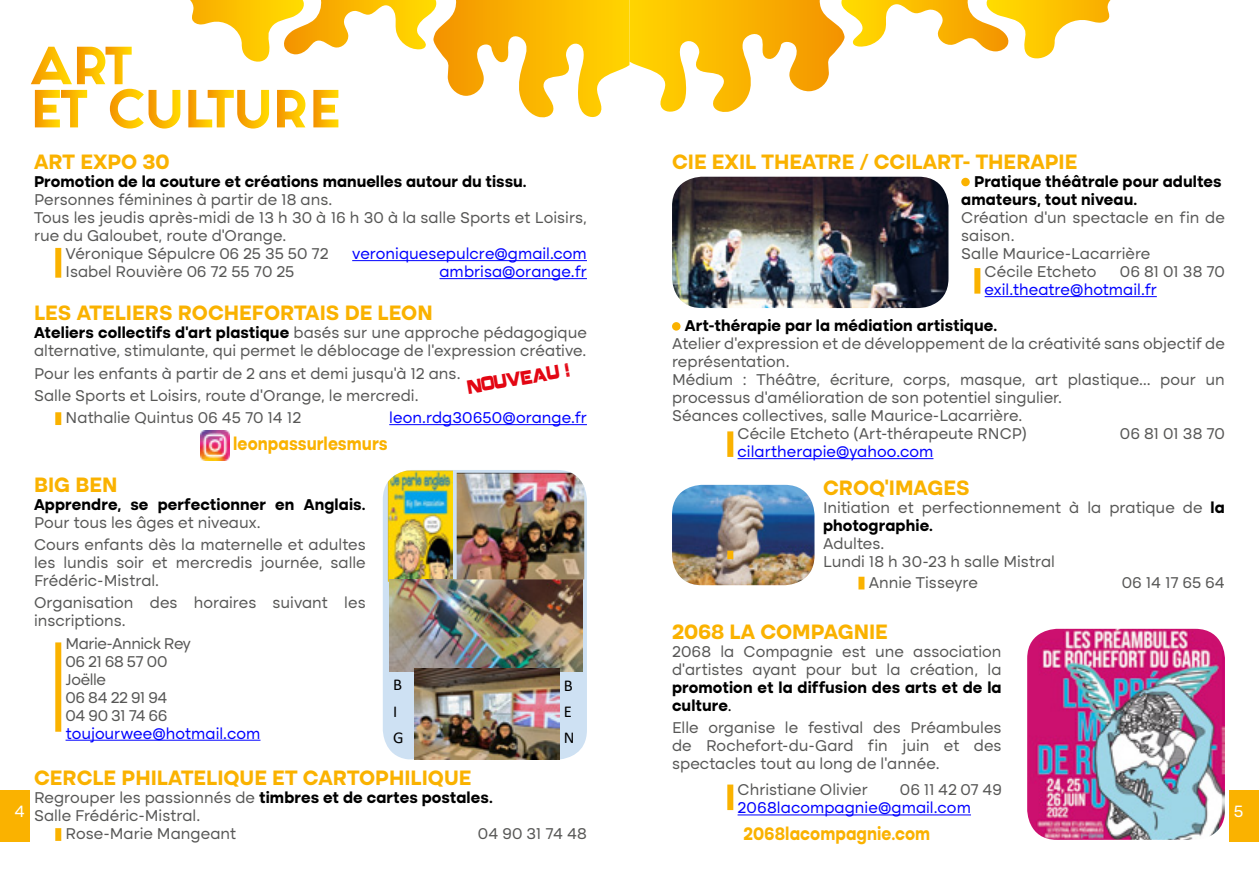
<style>
.page{position:relative;width:1259px;height:893px;background:#fff}
.page>*{position:absolute;margin:0;border:0;box-sizing:border-box;transform-origin:0 0}
.t1{font:700 21px "Altone Trial";color:#fab200}
.t2{font:19.35px "Coalition";color:#e30613;scale:.7 1}
.t3{font:700 18.3px "Altone Trial";letter-spacing:.005em;color:#fab200;scale:.9 1}
.t4{font:16.5px/26.1px "Calibri";color:#000}
.t5{font:16.5px "Altone Trial";color:#fff}
.t6{font:15.75px/18px "Altone Trial";color:#575756}
.t7{font:700 15.75px/18px "Altone Trial";letter-spacing:.005em;color:#000}
.t8{font:15.75px "Altone Trial";color:#00f}
.t9{font:15.75px/18px "Altone Trial";letter-spacing:-.03em;color:#575756}
.s1{font-weight:700;color:#000}
.s2{font-weight:400}
.s3{font-weight:400;color:#575756}
</style>
<div class="page">
<div style="left:1229px;top:791px;width:30px;height:51px;background:#fab200"></div>
<div style="left:0;top:791px;width:30px;height:51px;background:#fab200"></div>
<hr style="left:352px;top:260px;width:235px;height:1px;background:#00f">
<hr style="left:439px;top:278px;width:148px;height:1px;background:#00f">
<hr style="left:389px;top:424px;width:198px;height:1px;background:#00f">
<hr style="left:66px;top:740px;width:194px;height:1px;background:#00f">
<hr style="left:984px;top:296px;width:172px;height:1px;background:#00f">
<hr style="left:737px;top:458px;width:196px;height:1px;background:#00f">
<hr style="left:737px;top:814px;width:234px;height:1px;background:#00f">
<img style="left:672px;top:485px;width:142px;height:100px">
<img style="left:672px;top:177px;width:276px;height:131px">
<svg style="left:31px;top:47px;width:149px;height:82px"></svg>
<svg style="left:188px;top:0;width:922px;height:129px"></svg>
<img style="left:200px;top:430px;width:30px;height:30px">
<div style="left:961px;top:178px;width:8px;height:8px;background:#fab200;border-radius:50%"></div>
<div style="left:672px;top:322px;width:8px;height:9px;background:#fab200;border-radius:50%"></div>
<img style="left:1027px;top:629px;width:198px;height:211px">
<div style="left:55px;top:248px;width:6px;height:30px;background:#fab200"></div>
<div style="left:727px;top:431px;width:6px;height:26px;background:#fab200"></div>
<div style="left:727px;top:784px;width:6px;height:26px;background:#fab200"></div>
<div style="left:55px;top:412px;width:6px;height:13px;background:#fab200"></div>
<div style="left:858px;top:577px;width:6px;height:12px;background:#fab200"></div>
<div style="left:727px;top:551px;width:6px;height:8px;background:#fab200"></div>
<div style="left:974px;top:268px;width:6px;height:26px;background:#fab200"></div>
<div style="left:55px;top:828px;width:6px;height:13px;background:#fab200"></div>
<svg style="left:383px;top:470px;width:204px;height:289px;fill:#cee1f3"></svg>
<img style="left:388px;top:471px;width:65px;height:111px">
<img style="left:389px;top:579px;width:193px;height:92px">
<img style="left:457px;top:473px;width:127px;height:106px">
<img style="left:414px;top:669px;width:145px;height:90px">
<div style="left:55px;top:642px;width:6px;height:90px;background:#fab200"></div>
<h1 class="t1" style="left:672px;top:152px;width:407px">CIE EXIL THEATRE / CCILART- THERAPIE</h1>
<p class="t7" style="left:961px;top:173px;width:262px;text-indent:13px">Pratique théâtrale pour adultes amateurs, tout niveau.</p>
<p class="t6" style="left:961px;top:210px;width:265px">Création d’un spectacle en fin de</p>
<p class="t6" style="left:961px;top:228px;width:55px">saison.</p>
<p class="t6" style="left:961px;top:246px;width:191px">Salle Maurice-Lacarrière</p>
<p class="t6" style="left:984px;top:264px;width:113px">Cécile Etcheto</p>
<p class="t6" style="left:1120px;top:264px;width:106px">06 81 01 38 70</p>
<p class="t8" style="left:984px;top:283px;width:174px">exil.theatre@hotmail.fr</p>
<p class="t7" style="left:685px;top:318px;width:314px">Art-thérapie par la médiation artistique.</p>
<p class="t6" style="left:672px;top:336px;width:554px">Atelier d’expression et de développement de la créativité sans objectif de</p>
<p class="t6" style="left:672px;top:354px;width:119px">représentation.</p>
<p class="t6" style="left:672px;top:372px;width:554px">Médium : Théâtre, écriture, corps, masque, art plastique… pour un</p>
<p class="t6" style="left:672px;top:390px;width:392px">processus d’amélioration de son potentiel singulier.</p>
<p class="t6" style="left:672px;top:408px;width:352px">Séances collectives, salle Maurice-Lacarrière.</p>
<p class="t6" style="left:737px;top:426px;width:291px">Cécile Etcheto (Art-thérapeute RNCP)</p>
<p class="t6" style="left:1120px;top:426px;width:106px">06 81 01 38 70</p>
<p class="t8" style="left:737px;top:445px;width:197px">cilartherapie@yahoo.com</p>
<h1 class="t1" style="left:823px;top:478px;width:148px">CROQ’IMAGES</h1>
<p class="t6" style="left:823px;top:500px;width:403px">Initiation et perfectionnement à la pratique de <span class="s1">la photographie.</span></p>
<p class="t6" style="left:823px;top:536px;width:233px">Adultes.<br>Lundi 18 h 30-23 h salle Mistral</p>
<p class="t6" style="left:868px;top:575px;width:111px">Annie Tisseyre</p>
<p class="t6" style="left:1121px;top:575px;width:105px">06 14 17 65 64</p>
<h1 class="t1" style="left:672px;top:622px;width:217px">2068 LA COMPAGNIE</h1>
<p class="t6" style="left:672px;top:643px;width:331px">2068 la Compagnie est une association d’artistes ayant pour but la création, la</p>
<p class="t7" style="left:672px;top:679px;width:331px">promotion et la diffusion des arts et de la culture<span class="s2">.</span></p>
<p class="t6" style="left:672px;top:719px;width:331px;text-align:justify">Elle organise le festival des Préambules de Rochefort-du-Gard fin juin et des spectacles tout au long de l’année.</p>
<p class="t6" style="left:737px;top:782px;width:132px">Christiane Olivier</p>
<p class="t6" style="left:900px;top:782px;width:103px">06 11 42 07 49</p>
<p class="t8" style="left:737px;top:801px;width:235px">2068lacompagnie@gmail.com</p>
<p class="t3" style="left:743px;top:825px;width:209px">2068lacompagnie.com</p>
<h1 class="t1" style="left:34px;top:152px;width:137px">ART EXPO 30</h1>
<p class="t7" style="left:34px;top:173px;width:494px">Promotion de la couture et créations manuelles autour du tissu.</p>
<p class="t6" style="left:34px;top:192px;width:300px">Personnes féminines à partir de 18 ans.</p>
<p class="t6" style="left:34px;top:210px;width:554px">Tous les jeudis après-midi de 13 h 30 à 16 h 30 à la salle Sports et Loisirs,</p>
<p class="t6" style="left:34px;top:228px;width:254px">rue du Galoubet, route d’Orange.</p>
<p class="t6" style="left:66px;top:246px;width:264px">Véronique Sépulcre 06 25 35 50 72</p>
<p class="t8" style="left:352px;top:247px;width:236px">veroniquesepulcre@gmail.com</p>
<p class="t6" style="left:66px;top:264px;width:230px">Isabel Rouvière 06 72 55 70 25</p>
<p class="t8" style="left:439px;top:265px;width:149px">ambrisa@orange.fr</p>
<h1 class="t1" style="left:34px;top:304px;width:400px">LES ATELIERS ROCHEFORTAIS DE LEON</h1>
<p class="t6" style="left:34px;top:325px;width:554px"><span class="s1">Ateliers collectifs d’art plastique</span> basés sur une approche pédagogique alternative, stimulante, qui permet le déblocage de l’expression créative.</p>
<p class="t6" style="left:34px;top:365px;width:428px">Pour les enfants à partir de 2 ans et demi jusqu’à 12 ans.</p>
<p class="t6" style="left:34px;top:387px;width:386px">Salle Sports et Loisirs, route d’Orange, le mercredi.</p>
<p class="t6" style="left:66px;top:410px;width:237px">Nathalie Quintus 06 45 70 14 12</p>
<p class="t8" style="left:389px;top:411px;width:199px">leon.rdg30650@orange.fr</p>
<p class="t3" style="left:233px;top:435px;width:173px">leonpassurlesmurs</p>
<h1 class="t1" style="left:34px;top:475px;width:85px">BIG BEN</h1>
<p class="t7" style="left:34px;top:496px;width:333px">Apprendre, se perfectionner en Anglais.</p>
<p class="t6" style="left:34px;top:512px;width:333px;line-height:22.2px">Pour tous les âges et niveaux.<br>Cours enfants dès la maternelle et adultes</p>
<p class="t6" style="left:34px;top:555px;width:333px">les lundis soir et mercredis journée, salle<br>Frédéric-Mistral.</p>
<p class="t6" style="left:34px;top:595px;width:333px">Organisation des horaires suivant les inscriptions.</p>
<p class="t9" style="left:66px;top:635px;width:127px">Marie-Annick Rey<br>06 21 68 57 00<br>Joëlle<br>06 84 22 91 94<br>04 90 31 74 66</p>
<p class="t8" style="left:66px;top:726px;width:196px">toujourwee@hotmail.com</p>
<h1 class="t1" style="left:34px;top:769px;width:439px">CERCLE PHILATELIQUE ET CARTOPHILIQUE</h1>
<p class="t7" style="left:34px;top:790px;width:460px"><span class="s3">Regrouper les passionnés de</span> timbres et de cartes postales.</p>
<p class="t6" style="left:34px;top:808px;width:168px">Salle Frédéric-Mistral.</p>
<p class="t6" style="left:66px;top:826px;width:172px">Rose-Marie Mangeant</p>
<p class="t6" style="left:478px;top:826px;width:110px">04 90 31 74 48</p>
<p class="t2" style="left:466px;top:374px;width:148px;rotate:-9deg">nouveau !</p>
<p class="t4" style="left:393px;top:671px;width:12px">B<br>I<br>G</p>
<p class="t4" style="left:564px;top:672px;width:12px">B<br>E<br>N</p>
<p class="t5" style="left:15px;top:804px;width:12px">4</p>
<p class="t5" style="left:1234px;top:804px;width:11px">5</p>
</div>
